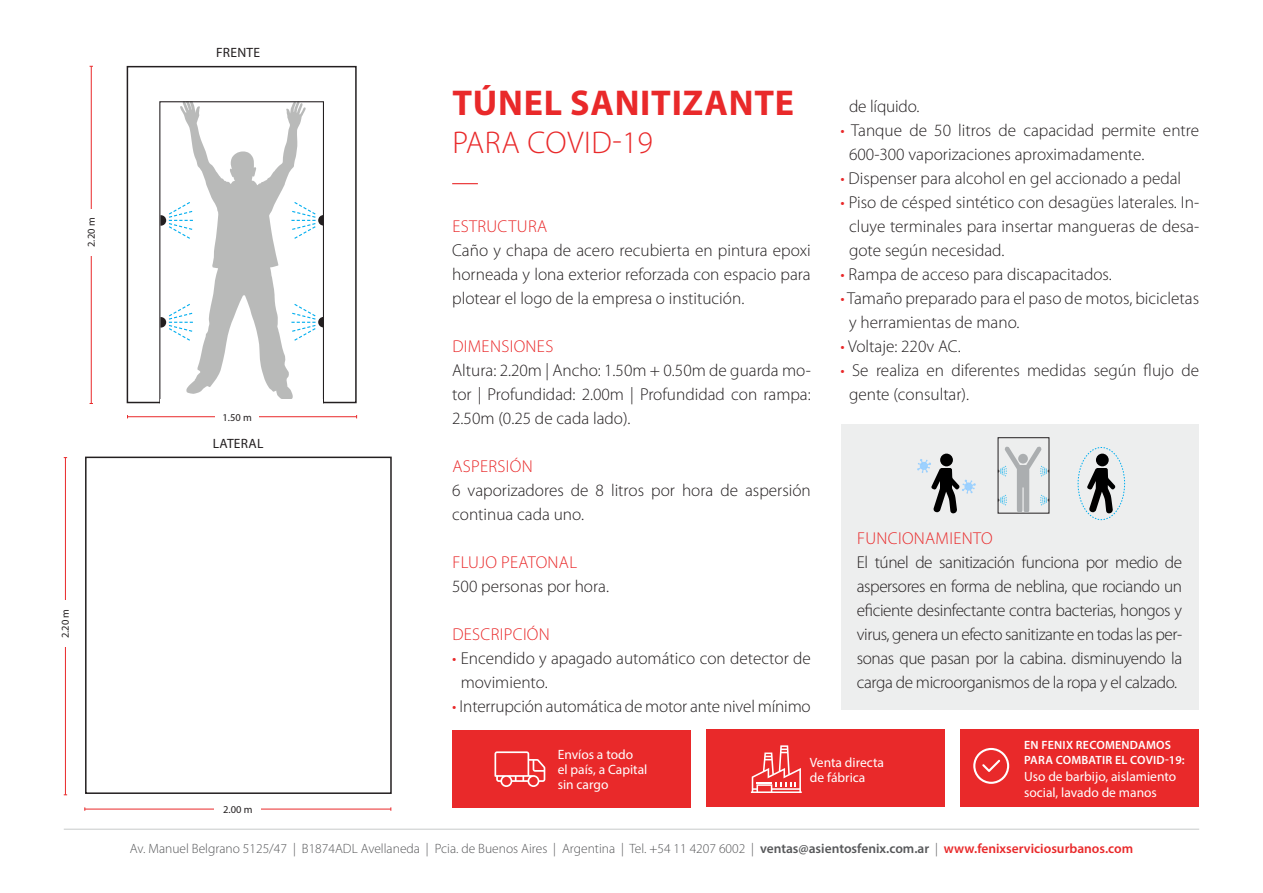
<style>
.page{position:relative;width:1263px;height:893px;background:#fff}
.page>*{position:absolute;margin:0;border:0;box-sizing:border-box;transform-origin:0 0}
.t1{font:700 36px "Myriad Pro";letter-spacing:.02em;color:#e9292a}
.t2{font:300 31.5px "Myriad Pro";letter-spacing:.02em;color:#e9292a}
.t3{font:300 17.25px/24px "Myriad Pro";color:#231f20}
.t4{font:300 17.25px "Myriad Pro";letter-spacing:.02em;color:#e9292a}
.t5{font:300 13.5px "Myriad Pro";color:#57585a}
.t6{font:13.5px/16.5px "Myriad Pro";color:#fff}
.t7{font:13.5px "Myriad Pro";letter-spacing:.02em;color:#231f20}
.t8{font:600 12px "Myriad Pro";letter-spacing:.02em;color:#fff}
.t9{font:10.5px "Myriad Pro";color:#231f20}
.s1{color:#e9292a}
.s2{font-weight:600}
.s3{font-weight:600;color:#e9292a}
</style>
<div class="page">
<svg style="left:452px;top:183px;width:26px;height:1px"></svg>
<hr style="left:128px;top:416px;width:229px;height:1px;background:#e9292a">
<div style="left:215px;top:413px;width:44px;height:8px;background:#fff"></div>
<hr style="left:91px;top:66px;width:1px;height:337px;background:#e9292a">
<div style="left:87px;top:209px;width:9px;height:46px;background:#fff"></div>
<div style="left:452px;top:730px;width:239px;height:78px;background:#e9292a"></div>
<div style="left:706px;top:729px;width:239px;height:77px;background:#e9292a"></div>
<svg style="left:494px;top:751px;width:51px;height:36px"></svg>
<svg style="left:751px;top:745px;width:51px;height:48px"></svg>
<hr style="left:64px;top:829px;width:1135px;height:1px;background:#ced0d0">
<div style="left:127px;top:66px;width:230px;height:337px;border:2px solid #231f20"></div>
<div style="left:160px;top:399px;width:163px;height:8px;background:#fff"></div>
<hr style="left:65px;top:458px;width:1px;height:337px;background:#e9292a">
<div style="left:61px;top:600px;width:9px;height:47px;background:#fff"></div>
<hr style="left:85px;top:809px;width:306px;height:1px;background:#e9292a">
<div style="left:215px;top:805px;width:46px;height:8px;background:#fff"></div>
<div style="left:85px;top:457px;width:307px;height:337px;border:2px solid #231f20"></div>
<svg style="left:160px;top:102px;width:164px;height:298px"></svg>
<div style="left:840px;top:424px;width:358px;height:285px;background:#edeeee"></div>
<div style="left:998px;top:437px;width:51px;height:76px;border:1px solid #231f20"></div>
<div style="left:940px;top:454px;width:13px;height:12px;background:#000;border-radius:50%"></div>
<svg style="left:917px;top:459px;width:59px;height:54px"></svg>
<svg style="left:1078px;top:447px;width:47px;height:73px"></svg>
<svg style="left:998px;top:446px;width:51px;height:67px"></svg>
<div style="left:960px;top:729px;width:238px;height:77px;background:#e9292a"></div>
<svg style="left:973px;top:748px;width:36px;height:36px"></svg>
<p class="t9" style="left:85px;top:247px;width:31px;rotate:-90deg">2.20 m</p>
<p class="t9" style="left:59px;top:638px;width:31px;rotate:-90deg">2.20 m</p>
<p class="t7" style="left:216px;top:44px;width:46px">FRENTE</p>
<p class="t9" style="left:222px;top:411px;width:31px">1.50 m</p>
<p class="t7" style="left:213px;top:435px;width:52px">LATERAL</p>
<p class="t9" style="left:223px;top:802px;width:31px">2.00 m</p>
<p class="t1" style="left:452px;top:80px;width:343px">TÚNEL SANITIZANTE</p>
<p class="t2" style="left:452px;top:124px;width:202px">PARA COVID-19</p>
<p class="t4" style="left:452px;top:216px;width:96px">ESTRUCTURA</p>
<p class="t3" style="left:452px;top:238px;width:360px;text-align:justify">Caño y chapa de acero recubierta en pintura epoxi horneada y lona exterior reforzada con espacio para plotear el logo de la empresa o institución.</p>
<p class="t4" style="left:452px;top:336px;width:102px">DIMENSIONES</p>
<p class="t3" style="left:452px;top:358px;width:360px;text-align:justify">Altura: 2.20m | Ancho: 1.50m + 0.50m de guarda mo&shy;tor | Profundidad: 2.00m | Profundidad con rampa:<br>2.50m (0.25 de cada lado).</p>
<p class="t4" style="left:452px;top:456px;width:82px">ASPERSIÓN</p>
<p class="t3" style="left:452px;top:478px;width:360px">6 vaporizadores de 8 litros por hora de aspersión continua cada uno.</p>
<p class="t4" style="left:452px;top:552px;width:126px">FLUJO PEATONAL</p>
<p class="t3" style="left:452px;top:574px;width:158px">500 personas por hora.</p>
<p class="t4" style="left:452px;top:624px;width:99px">DESCRIPCIÓN</p>
<p class="t3" style="left:461px;top:646px;width:352px;text-indent:-9px"><span class="s1">•</span> Encendido y apagado automático con detector de movimiento.</p>
<p class="t3" style="left:452px;top:694px;width:360px"><span class="s1">•</span> Interrupción automática de motor ante nivel mínimo</p>
<p class="t3" style="left:849px;top:94px;width:72px">de líquido.</p>
<p class="t3" style="left:849px;top:118px;width:352px;text-indent:-9px"><span class="s1">•</span> Tanque de 50 litros de capacidad permite entre<br>600-300 vaporizaciones aproximadamente.</p>
<p class="t3" style="left:840px;top:166px;width:342px"><span class="s1">•</span> Dispenser para alcohol en gel accionado a pedal</p>
<p class="t3" style="left:849px;top:190px;width:352px;text-align:justify;text-indent:-9px"><span class="s1">•</span> Piso de césped sintético con desagües laterales. In&shy;cluye terminales para insertar mangueras de desa&shy;gote según necesidad.</p>
<p class="t3" style="left:840px;top:262px;width:273px"><span class="s1">•</span> Rampa de acceso para discapacitados.</p>
<p class="t3" style="left:849px;top:286px;width:352px;text-indent:-9px"><span class="s1">•</span> Tamaño preparado para el paso de motos, bicicletas y herramientas de mano.</p>
<p class="t3" style="left:840px;top:334px;width:122px"><span class="s1">•</span> Voltaje: 220v AC.</p>
<p class="t3" style="left:849px;top:358px;width:352px;text-indent:-9px"><span class="s1">•</span> Se realiza en diferentes medidas según flujo de gente (consultar).</p>
<p class="t4" style="left:857px;top:528px;width:137px">FUNCIONAMIENTO</p>
<p class="t3" style="left:857px;top:550px;width:327px;text-align:justify">El túnel de sanitización funciona por medio de aspersores en forma de neblina, que rociando un eficiente desinfectante contra bacterias, hongos y virus, genera un efecto sanitizante en todas las per&shy;sonas que pasan por la cabina. disminuyendo la carga de microorganismos de la ropa y el calzado.</p>
<p class="t6" style="left:558px;top:746px;width:77px">Envíos a todo</p>
<p class="t6" style="left:558px;top:761px;width:91px">el país, a Capital</p>
<p class="t6" style="left:558px;top:776px;width:52px">sin cargo</p>
<p class="t6" style="left:810px;top:754px;width:76px">Venta directa</p>
<p class="t6" style="left:810px;top:769px;width:57px">de fábrica</p>
<p class="t8" style="left:1024px;top:737px;width:148px">EN FENIX RECOMENDAMOS</p>
<p class="t8" style="left:1024px;top:752px;width:162px">PARA COMBATIR EL COVID-19:</p>
<p class="t6" style="left:1024px;top:768px;width:154px">Uso de barbijo, aislamiento social, lavado de manos</p>
<p class="t5" style="left:130px;top:840px;width:1005px">Av. Manuel Belgrano 5125/47 | B1874ADL Avellaneda | Pcia. de Buenos Aires | Argentina | Tel. +54 11 4207 6002 | <span class="s2">ventas@asientosfenix.com.ar</span> | <span class="s3">www.fenixserviciosurbanos.com</span></p>
</div>
